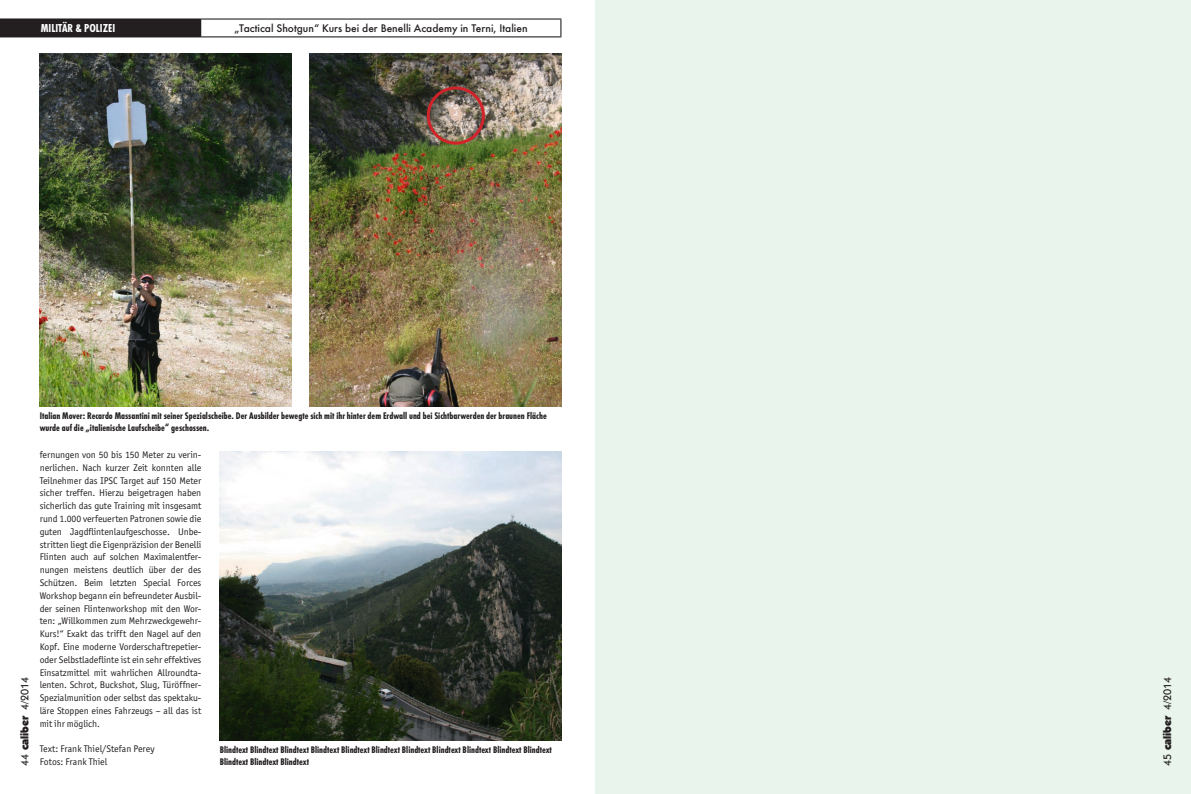
<style>
.page{position:relative;width:1191px;height:794px;background:#fff}
.page>*{position:absolute;margin:0;border:0;box-sizing:border-box;transform-origin:0 0}
.t1{font:700 12px "Function Cond";color:#fff}
.t2{font:500 11.5px "Function";color:#231f20}
.t3{font:500 11px "Itc Kabel";color:#231f20}
.Bildzeilen{font:700 10px/12px "Function Cond";color:#231f20}
.Fließtext{font:9.7px/12.8px "Officina Sans ITC Std";letter-spacing:-.005em;color:#231f20;text-align:justify}
.s1{font-weight:900}
</style>
<div class="page">
<div style="left:595px;top:0;width:596px;height:794px;background:#e9f5ec"></div>
<img style="left:40px;top:54px;width:251px;height:352px">
<img style="left:310px;top:54px;width:251px;height:352px">
<div style="left:427px;top:86px;width:58px;height:59px;border:3px solid #d1232a;border-radius:50%"></div>
<img style="left:220px;top:451px;width:341px;height:289px">
<div style="left:0;top:19px;width:201px;height:18px;background:#231f20"></div>
<hr style="left:0;top:18px;width:201px;height:2px;background:#231f20">
<hr style="left:201px;top:18px;width:360px;height:2px;background:#231f20">
<svg style="left:560px;top:20px;width:1px;height:16px"></svg>
<hr style="left:201px;top:36px;width:360px;height:1px;background:#231f20">
<p class="t1" style="left:41px;top:22px;width:76px">MILITÄR &amp; POLIZEI</p>
<p class="t2" style="left:234px;top:22px;width:295px">„Tactical Shotgun“ Kurs bei der Benelli Academy in Terni, Italien</p>
<p class="Bildzeilen" style="left:40px;top:410px;width:508px">Italian Mover: Recardo Massantini mit seiner Spezialscheibe. Der Ausbilder bewegte sich mit ihr hinter dem Erdwall und bei Sichtbarwerden der braunen Fläche wurde auf die „italienische Laufscheibe“ geschossen.</p>
<p class="Fließtext" style="left:40px;top:448px;width:163px">fernungen von 50 bis 150 Meter zu verin&shy;nerlichen. Nach kurzer Zeit konnten alle Teilnehmer das IPSC Target auf 150 Meter sicher treffen. Hierzu beigetragen haben sicherlich das gute Training mit insgesamt rund 1.000 verfeuerten Patronen sowie die guten Jagdflintenlaufgeschosse. Unbe&shy;stritten liegt die Eigenpräzision der Benelli Flinten auch auf solchen Maximalentfer&shy;nungen meistens deutlich über der des Schützen. Beim letzten Special Forces Workshop begann ein befreundeter Ausbil&shy;der seinen Flintenworkshop mit den Wor&shy;ten: „Willkommen zum Mehrzweckgewehr-Kurs!“ Exakt das trifft den Nagel auf den Kopf. Eine moderne Vorderschaftrepetier&shy;oder Selbstladeflinte ist ein sehr effektives Einsatzmittel mit wahrlichen Allroundta&shy;lenten. Schrot, Buckshot, Slug, Türöffner-Spezialmunition oder selbst das spektaku&shy;läre Stoppen eines Fahrzeugs – all das ist mit ihr möglich.</p>
<p class="Fließtext" style="left:40px;top:742px;width:116px">Text: Frank Thiel/Stefan Perey</p>
<p class="Fließtext" style="left:40px;top:755px;width:69px">Fotos: Frank Thiel</p>
<p class="t3" style="left:18px;top:765px;width:90px;rotate:-90deg">44 <span class="s1">caliber</span> 4/2014</p>
<p class="t3" style="left:1160px;top:765px;width:90px;rotate:-90deg">45 <span class="s1">caliber</span> 4/2014</p>
<p class="Bildzeilen" style="left:220px;top:743px;width:333px">Blindtext Blindtext Blindtext Blindtext Blindtext Blindtext Blindtext Blindtext Blindtext Blindtext Blindtext<br>Blindtext Blindtext Blindtext</p>
</div>
